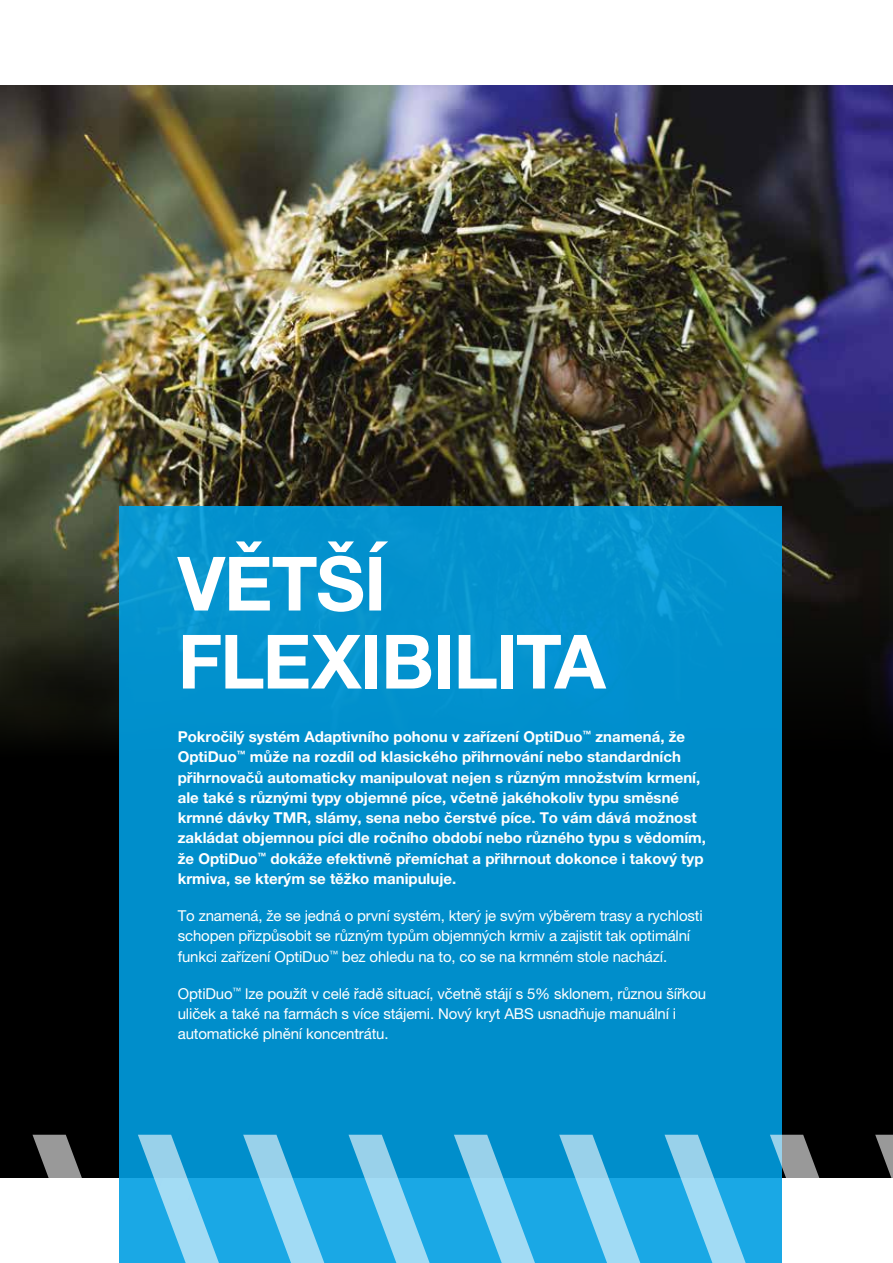
<style>
.page{position:relative;width:893px;height:1263px;background:#fff}
.page>*{position:absolute;margin:0;border:0;box-sizing:border-box;transform-origin:0 0}
.t1{font:700 291.75px "Helvetica Neue LT Pro";color:#fff}
.t2{font:700 75px/78px "Helvetica Neue LT Pro";letter-spacing:-.015em;color:#fff}
.t3{font:700 15px/20.2px "Helvetica Neue LT Pro";color:#fff}
.t4{font:15px/20.2px "Helvetica Neue LT Pro";letter-spacing:-.01em;color:#fff}
</style>
<div class="page">
<div style="left:0;top:85px;width:893px;height:1093px;background:#000"></div>
<img style="left:0;top:85px;width:893px;height:726px">
<div style="left:119px;top:506px;width:662px;height:757px;background:#008ecb"></div>
<svg style="left:119px;top:1135px;width:663px;height:128px"></svg>
<h2 class="t2" style="left:178px;top:543px;width:429px">VĚTŠÍ<br>FLEXIBILITA</h2>
<p class="t3" style="left:178px;top:726px;width:530px">Pokročilý systém Adaptivního pohonu v zařízení OptiDuo<sup>™</sup> znamená, že OptiDuo<sup>™</sup> může na rozdíl od klasického přihrnování nebo standardních přihrnovačů automaticky manipulovat nejen s různým množstvím krmení, ale také s různými typy objemné píce, včetně jakéhokoliv typu směsné krmné dávky TMR, slámy, sena nebo čerstvé píce. To vám dává možnost zakládat objemnou píci dle ročního období nebo různého typu s vědomím, že OptiDuo<sup>™</sup> dokáže efektivně přemíchat a přihrnout dokonce i takový typ krmiva, se kterým se těžko manipuluje.</p>
<p class="t4" style="left:178px;top:905px;width:527px">To znamená, že se jedná o první systém, který je svým výběrem trasy a rychlosti schopen přizpůsobit se různým typům objemných krmiv a zajistit tak optimální funkci zařízení OptiDuo<sup>™</sup> bez ohledu na to, co se na krmném stole nachází.</p>
<p class="t4" style="left:178px;top:983px;width:530px">OptiDuo<sup>™</sup> lze použít v celé řadě situací, včetně stájí s 5% sklonem, různou šířkou uliček a také na farmách s více stájemi. Nový kryt ABS usnadňuje manuální i automatické plnění koncentrátu.</p>
<h1 class="t1" style="left:-53px;top:910px;width:320px">///</h1>
</div>
